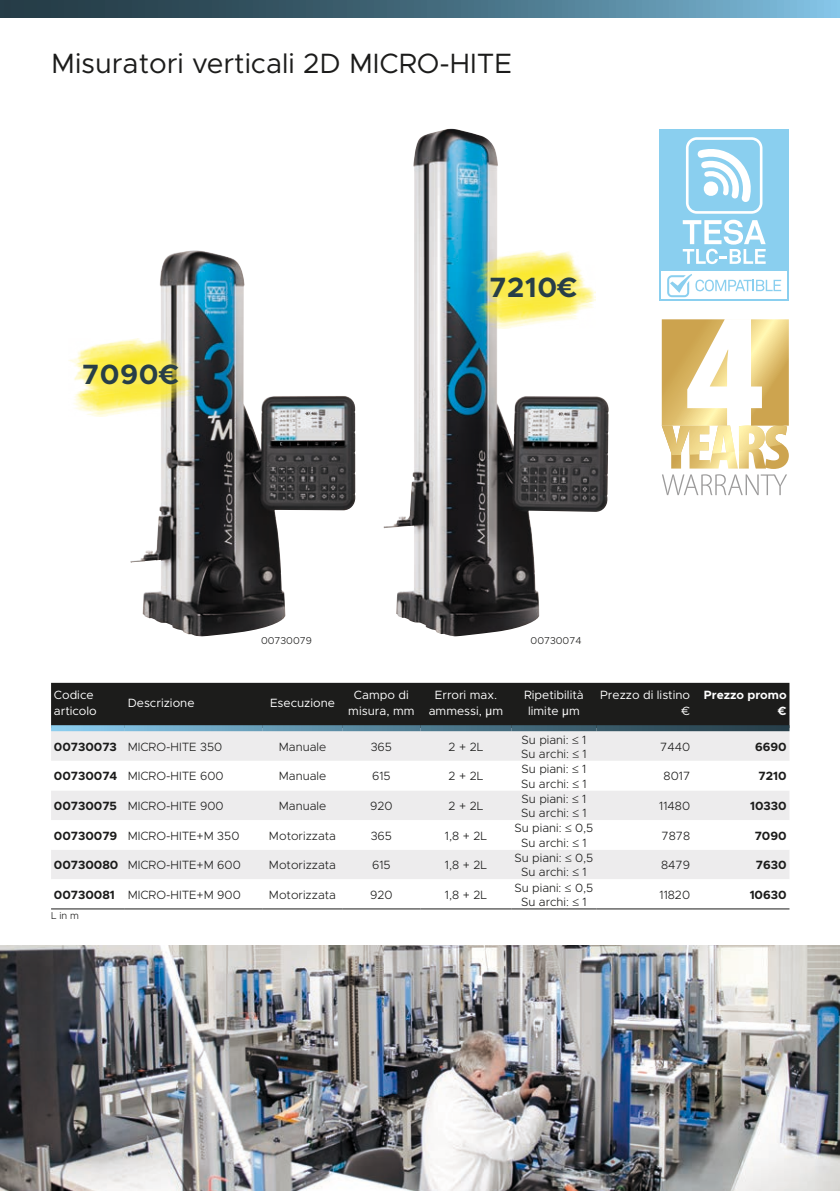
<style>
.page{position:relative;width:840px;height:1191px;background:#fff}
.page>*{position:absolute;margin:0;border:0;box-sizing:border-box;transform-origin:0 0}
.t1{font:28px "Metropolis";color:#1c1c1b}
.t2{font:700 28px "Metropolis";letter-spacing:.025em;color:#273e48}
.t3{font:300 12px/14.4px "Metropolis";color:#1c1c1b}
.t4{font:12px/16px "Metropolis";color:#fff;text-align:center}
.t5{font:700 12px "Metropolis";color:#1c1c1b}
.t6{font:700 12px/16px "Metropolis";color:#fff;text-align:right}
.t7{font:300 10px "Metropolis";color:#1c1c1b}
.s1{font-family:"Helvetica LT Std"}
.s2{font-weight:700}
</style>
<div class="page">
<img style="left:130px;top:250px;width:225px;height:386px">
<img style="left:383px;top:129px;width:225px;height:507px">
<div style="left:659px;top:129px;width:129px;height:172px;background:#8acfef"></div>
<svg style="left:682px;top:220px;width:83px;height:44px"></svg>
<svg style="left:686px;top:137px;width:76px;height:77px"></svg>
<div style="left:660px;top:271px;width:126px;height:28px;background:#fff"></div>
<svg style="left:667px;top:274px;width:113px;height:23px"></svg>
<div style="left:51px;top:683px;width:738px;height:42px;background:#1c1c1b"></div>
<div style="left:51px;top:731px;width:738px;height:30px;background:#edeced"></div>
<svg style="left:51px;top:791px;width:738px;height:88px;fill:#edeced"></svg>
<div style="left:51px;top:725px;width:74px;height:6px;background:#85c7ea"></div>
<svg style="left:125px;top:725px;width:137px;height:6px"></svg>
<div style="left:262px;top:725px;width:80px;height:6px;background:#6294ae"></div>
<div style="left:342px;top:725px;width:78px;height:6px;background:#56849a"></div>
<div style="left:420px;top:725px;width:91px;height:6px;background:#4a7488"></div>
<div style="left:511px;top:725px;width:85px;height:6px;background:#3e6272"></div>
<div style="left:596px;top:725px;width:96px;height:6px;background:#335361"></div>
<div style="left:692px;top:725px;width:97px;height:6px;background:#2b4551"></div>
<hr style="left:51px;top:908px;width:74px;height:1px;background:#1c1c1b">
<hr style="left:125px;top:908px;width:137px;height:1px;background:#1c1c1b">
<hr style="left:262px;top:908px;width:80px;height:1px;background:#1c1c1b">
<hr style="left:342px;top:908px;width:78px;height:1px;background:#1c1c1b">
<hr style="left:420px;top:908px;width:91px;height:1px;background:#1c1c1b">
<hr style="left:511px;top:908px;width:85px;height:1px;background:#1c1c1b">
<hr style="left:596px;top:908px;width:96px;height:1px;background:#1c1c1b">
<hr style="left:692px;top:908px;width:97px;height:1px;background:#1c1c1b">
<img style="left:69px;top:338px;width:124px;height:78px">
<img style="left:471px;top:251px;width:124px;height:78px">
<img style="left:0;top:945px;width:839px;height:246px">
<svg style="left:0;top:0;width:839px;height:17px;background:#487083"></svg>
<svg style="left:661px;top:319px;width:127px;height:176px"></svg>
<h1 class="t1" style="left:51px;top:46px;width:462px">Misuratori verticali 2D MICRO-HITE</h1>
<h1 class="t2" style="left:82px;top:357px;width:98px">7090€</h1>
<h1 class="t2" style="left:489px;top:269px;width:89px">7210€</h1>
<p class="t7" style="left:261px;top:634px;width:52px">00730079</p>
<p class="t7" style="left:530px;top:634px;width:52px">00730074</p>
<p class="t4" style="left:54px;top:687px;width:44px;text-align:left">Codice articolo</p>
<p class="t4" style="left:128px;top:695px;width:68px">Descrizione</p>
<p class="t4" style="left:270px;top:695px;width:66px">Esecuzione</p>
<p class="t4" style="left:348px;top:687px;width:68px">Campo di misura, mm</p>
<p class="t4" style="left:428px;top:687px;width:76px">Errori max. ammessi, <span class="s1">µ</span>m</p>
<p class="t4" style="left:524px;top:687px;width:61px">Ripetibilità limite <span class="s1">µ</span>m</p>
<p class="t4" style="left:599px;top:687px;width:91px;text-align:right">Prezzo di listino €</p>
<p class="t6" style="left:703px;top:687px;width:84px">Prezzo promo €</p>
<p class="t3" style="left:54px;top:739px;width:170px"><span class="s2">00730073</span> MICRO-HITE 350</p>
<p class="t3" style="left:279px;top:739px;width:49px">Manuale</p>
<p class="t3" style="left:370px;top:739px;width:23px">365</p>
<p class="t3" style="left:448px;top:739px;width:36px">2 + 2L</p>
<p class="t3" style="left:521px;top:732px;width:67px">Su piani: ≤ 1<br>Su archi: ≤ 1</p>
<p class="t3" style="left:659px;top:739px;width:31px">7440</p>
<p class="t5" style="left:754px;top:739px;width:33px">6690</p>
<p class="t3" style="left:54px;top:769px;width:171px"><span class="s2">00730074</span> MICRO-HITE 600</p>
<p class="t3" style="left:279px;top:769px;width:49px">Manuale</p>
<p class="t3" style="left:372px;top:769px;width:20px">615</p>
<p class="t3" style="left:448px;top:769px;width:36px">2 + 2L</p>
<p class="t3" style="left:521px;top:762px;width:67px">Su piani: ≤ 1<br>Su archi: ≤ 1</p>
<p class="t3" style="left:663px;top:769px;width:28px">8017</p>
<p class="t5" style="left:758px;top:768px;width:30px">7210</p>
<p class="t3" style="left:54px;top:798px;width:171px"><span class="s2">00730075</span> MICRO-HITE 900</p>
<p class="t3" style="left:279px;top:798px;width:49px">Manuale</p>
<p class="t3" style="left:370px;top:798px;width:24px">920</p>
<p class="t3" style="left:448px;top:798px;width:36px">2 + 2L</p>
<p class="t3" style="left:521px;top:791px;width:67px">Su piani: ≤ 1<br>Su archi: ≤ 1</p>
<p class="t3" style="left:659px;top:798px;width:32px">11480</p>
<p class="t5" style="left:749px;top:798px;width:38px">10330</p>
<p class="t3" style="left:54px;top:828px;width:187px"><span class="s2">00730079</span> MICRO-HITE+M 350</p>
<p class="t3" style="left:269px;top:828px;width:68px">Motorizzata</p>
<p class="t3" style="left:370px;top:828px;width:23px">365</p>
<p class="t3" style="left:444px;top:828px;width:44px">1,8 + 2L</p>
<p class="t3" style="left:514px;top:821px;width:80px;text-align:center">Su piani: ≤ 0,5<br>Su archi: ≤ 1</p>
<p class="t3" style="left:661px;top:828px;width:30px">7878</p>
<p class="t5" style="left:754px;top:828px;width:33px">7090</p>
<p class="t3" style="left:54px;top:858px;width:188px"><span class="s2">00730080</span> MICRO-HITE+M 600</p>
<p class="t3" style="left:269px;top:858px;width:68px">Motorizzata</p>
<p class="t3" style="left:372px;top:858px;width:20px">615</p>
<p class="t3" style="left:444px;top:858px;width:44px">1,8 + 2L</p>
<p class="t3" style="left:514px;top:850px;width:80px;text-align:center">Su piani: ≤ 0,5<br>Su archi: ≤ 1</p>
<p class="t3" style="left:660px;top:858px;width:30px">8479</p>
<p class="t5" style="left:755px;top:857px;width:32px">7630</p>
<p class="t3" style="left:54px;top:887px;width:188px"><span class="s2">00730081</span> MICRO-HITE+M 900</p>
<p class="t3" style="left:269px;top:887px;width:68px">Motorizzata</p>
<p class="t3" style="left:370px;top:887px;width:24px">920</p>
<p class="t3" style="left:444px;top:887px;width:44px">1,8 + 2L</p>
<p class="t3" style="left:514px;top:880px;width:80px;text-align:center">Su piani: ≤ 0,5<br>Su archi: ≤ 1</p>
<p class="t3" style="left:659px;top:887px;width:32px">11820</p>
<p class="t5" style="left:749px;top:887px;width:38px">10630</p>
<p class="t7" style="left:51px;top:909px;width:30px">L in m</p>
</div>
